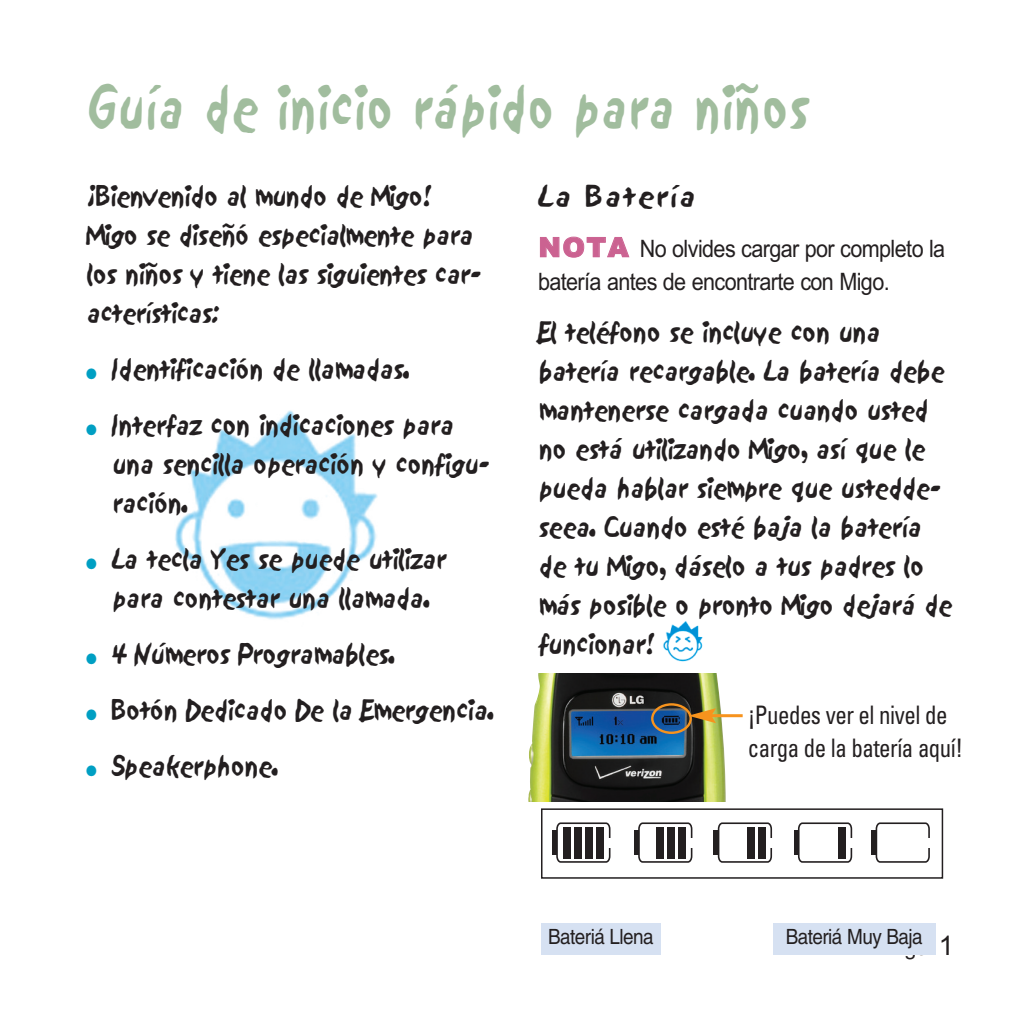
<style>
.page{position:relative;width:1023px;height:1014px;background:#fff}
.page>*{position:absolute;margin:0;border:0;box-sizing:border-box;transform-origin:0 0}
.t1{font:54px "Sand";letter-spacing:-.035em;color:#a1bd9e;scale:.8 1}
.t2{font:27px "Sand";letter-spacing:.02em;color:#231f20}
.t3{font:25.5px/39px "Sand";letter-spacing:-.065em;color:#231f20;scale:.9 1}
.t4{font:condensed 25.5px/33px "Univers";letter-spacing:-.02em;color:#231f20;scale:.9 1}
.t5{font:24px/33px "Arial";letter-spacing:-.03em;color:#231f20;scale:.9 1}
.t6{font:21px "Helvetica";letter-spacing:-.03em;color:#231f20;scale:.9 1}
.t7{font:21px "Arial";color:#231f20}
.s1{color:#009fc3}
.s2{font-weight:900;font-size:27px;color:#cb6291}
.s3{font-size:27px}
</style>
<div class="page">
<svg style="left:175px;top:410px;width:769px;height:545px"></svg>
<h1 class="t1" style="left:89px;top:84px;width:902px">Guía de inicio rápido para niños</h1>
<p class="t3" style="left:86px;top:178px;width:440px">¡Bienvenido al mundo de Migo!<br>Migo se diseñó especialmente para los niños y tiene las siguientes car&shy;acterísticas:</p>
<p class="t3" style="left:86px;top:351px;width:362px"><span class="s1">●</span> Identificación de llamadas.</p>
<p class="t3" style="left:112px;top:407px;width:421px;text-indent:-26px"><span class="s1">●</span> Interfaz con indicaciones para una sencilla operación y configu&shy;ración.</p>
<p class="t3" style="left:86px;top:541px;width:402px;text-align:center"><span class="s1">●</span> La tecla Yes se puede utilizar para contestar una llamada.</p>
<p class="t3" style="left:86px;top:636px;width:345px"><span class="s1">●</span> 4 Números Programables.</p>
<p class="t3" style="left:86px;top:692px;width:455px"><span class="s1">●</span> Botón Dedicado De la Emergencia.</p>
<p class="t3" style="left:86px;top:748px;width:216px"><span class="s1">●</span> Speakerphone.</p>
<p class="t2" style="left:538px;top:185px;width:160px">La Batería</p>
<p class="t5" style="left:538px;top:235px;width:454px"><span class="s2">NOTA</span> No olvides cargar por completo la batería antes de encontrarte con Migo.</p>
<p class="t3" style="left:538px;top:314px;width:462px">El teléfono se incluye con una batería recargable. La batería debe mantenerse cargada cuando usted no está utilizando Migo, así que le pueda hablar siempre que ustedde&shy;seea. Cuando esté baja la batería de tu Migo, dáselo a tus padres lo más posible o pronto Migo dejará de funcionar!</p>
<p class="t4" style="left:748px;top:701px;width:241px">¡Puedes ver el nivel de carga de la batería aquí!</p>
<p class="t6" style="left:548px;top:929px;width:119px">Bateriá Llena</p>
<p class="t6" style="left:786px;top:929px;width:154px">Bateriá Muy Baja</p>
<p class="t7" style="left:884px;top:940px;width:71px">Migo <span class="s3">1</span></p>
</div>
